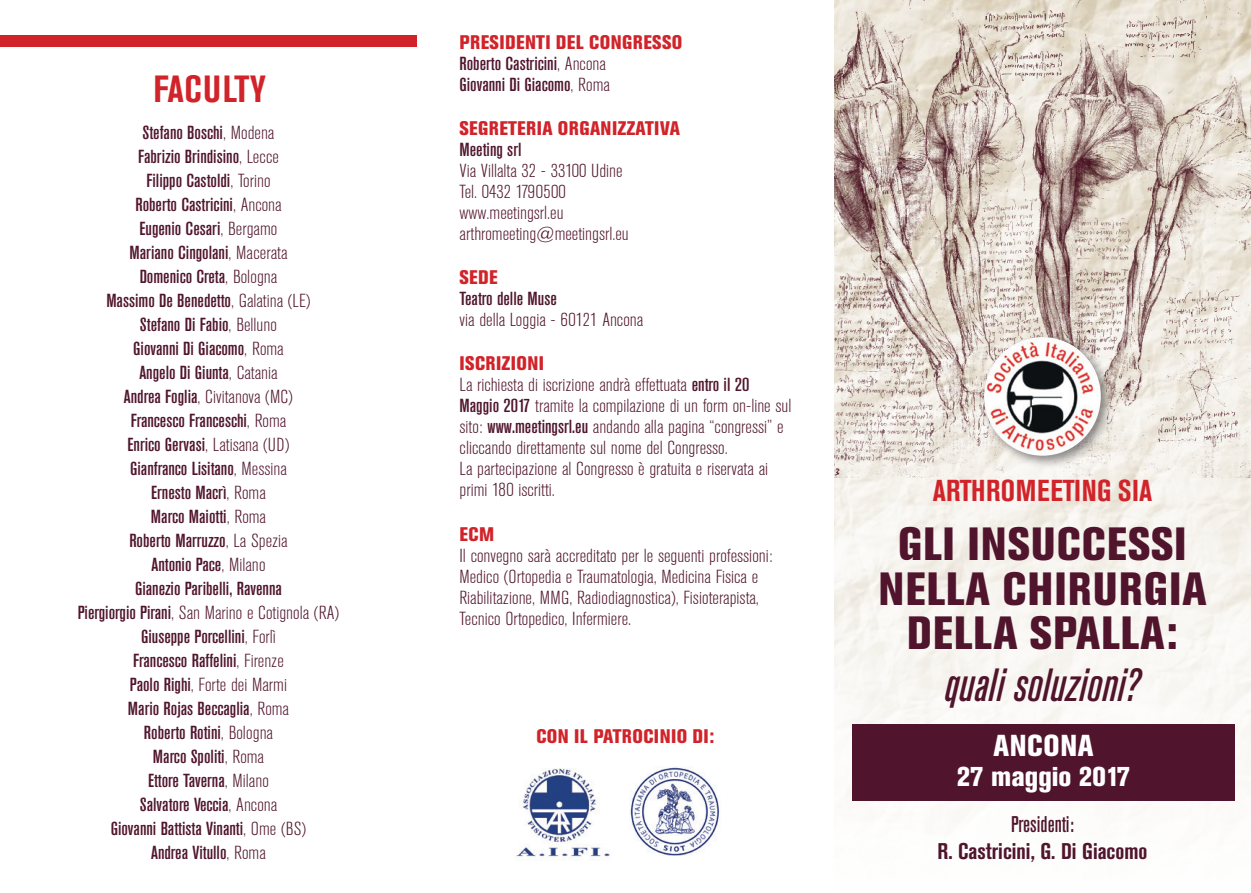
<style>
.page{position:relative;width:1251px;height:893px;background:#fff}
.page>*{position:absolute;margin:0;border:0;box-sizing:border-box;transform-origin:0 0}
.t1{font:800 condensed 46.2px "Akzidenz Grotesk BE";letter-spacing:.02em;color:#50152c}
.t2{font:italic 500 condensed 46.2px "Akzidenz Grotesk BE";color:#50152c}
.t3{font:700 condensed 37.5px "Akzidenz Grotesk BE";letter-spacing:.02em;color:#d1232a}
.t4{font:700 condensed 30px "Akzidenz Grotesk BE";letter-spacing:.015em;color:#d1232a}
.t5{font:800 condensed 30px "Akzidenz Grotesk BE";letter-spacing:.02em;color:#fff}
.t6{font:800 condensed 27px "Akzidenz Grotesk BE";color:#fff}
.t7{font:700 condensed 22.5px "Akzidenz Grotesk BE";color:#50152c}
.t8{font:500 condensed 22.5px "Akzidenz Grotesk BE";color:#50152c}
.t9{font:800 condensed 19.5px "Akzidenz Grotesk BE";letter-spacing:.02em;color:#d1232a}
.t10{font:500 condensed 18.75px "Akzidenz Grotesk BE";color:#50152c;scale:1.1 1}
.t11{font:300 condensed 18.75px/21px "Akzidenz Grotesk BE";color:#50152c;scale:1.1 1}
.s1{font-weight:300}
.s2{font-weight:500}
</style>
<div class="page">
<img style="left:834px;top:477px;width:416px;height:338px">
<img style="left:834px;top:0;width:416px;height:477px">
<div style="left:979px;top:333px;width:135px;height:136px;background:#231f20;opacity:.5"></div>
<img style="left:983px;top:337px;width:117px;height:119px">
<div style="left:851px;top:724px;width:383px;height:76px;background:#50152c"></div>
<div style="left:0;top:35px;width:417px;height:12px;background:#d1232a"></div>
<img style="left:630px;top:767px;width:89px;height:88px">
<img style="left:516px;top:768px;width:94px;height:92px">
<p class="t3" style="left:153px;top:68px;width:114px">FACULTY</p>
<p class="t10" style="left:142px;top:122px;width:121px">Stefano Boschi<span class="s1">, Modena</span></p>
<p class="t10" style="left:138px;top:146px;width:130px">Fabrizio Brindisino<span class="s1">, Lecce</span></p>
<p class="t10" style="left:146px;top:170px;width:114px">Filippo Castoldi<span class="s1">, Torino</span></p>
<p class="t10" style="left:135px;top:194px;width:134px">Roberto Castricini<span class="s1">, Ancona</span></p>
<p class="t10" style="left:139px;top:218px;width:127px">Eugenio Cesari<span class="s1">, Bergamo</span></p>
<p class="t10" style="left:129px;top:242px;width:145px">Mariano Cingolani<span class="s1">, Macerata</span></p>
<p class="t10" style="left:140px;top:266px;width:127px">Domenico Creta<span class="s1">, Bologna</span></p>
<p class="t10" style="left:106px;top:290px;width:187px">Massimo De Benedetto<span class="s1">, Galatina (LE)</span></p>
<p class="t10" style="left:140px;top:314px;width:126px">Stefano Di Fabio<span class="s1">, Belluno</span></p>
<p class="t10" style="left:133px;top:338px;width:138px">Giovanni Di Giacomo<span class="s1">, Roma</span></p>
<p class="t10" style="left:139px;top:362px;width:127px">Angelo Di Giunta<span class="s1">, Catania</span></p>
<p class="t11" style="left:124px;top:386px;width:155px"><span class="s2">Andrea Foglia</span>, Civitanova (MC)</p>
<p class="t10" style="left:131px;top:410px;width:143px">Francesco Franceschi<span class="s1">, Roma</span></p>
<p class="t10" style="left:127px;top:434px;width:149px">Enrico Gervasi<span class="s1">, Latisana (UD)</span></p>
<p class="t10" style="left:130px;top:458px;width:144px">Gianfranco Lisitano<span class="s1">, Messina</span></p>
<p class="t10" style="left:151px;top:482px;width:106px">Ernesto Macrì<span class="s1">, Roma</span></p>
<p class="t10" style="left:151px;top:506px;width:106px">Marco Maiotti<span class="s1">, Roma</span></p>
<p class="t10" style="left:129px;top:530px;width:145px">Roberto Marruzzo<span class="s1">, La Spezia</span></p>
<p class="t10" style="left:151px;top:554px;width:105px">Antonio Pace<span class="s1">, Milano</span></p>
<p class="t10" style="left:135px;top:578px;width:135px">Gianezio Paribelli, Ravenna</p>
<p class="t11" style="left:78px;top:602px;width:239px"><span class="s2">Piergiorgio Pirani</span>, San Marino e Cotignola (RA)</p>
<p class="t10" style="left:141px;top:626px;width:124px">Giuseppe Porcellini<span class="s1">, Forlì</span></p>
<p class="t10" style="left:133px;top:650px;width:138px">Francesco Raffelini<span class="s1">, Firenze</span></p>
<p class="t11" style="left:130px;top:674px;width:144px"><span class="s2">Paolo Righi</span>, Forte dei Marmi</p>
<p class="t10" style="left:128px;top:698px;width:148px">Mario Rojas Beccaglia<span class="s1">, Roma</span></p>
<p class="t10" style="left:144px;top:722px;width:119px">Roberto Rotini<span class="s1">, Bologna</span></p>
<p class="t10" style="left:153px;top:746px;width:103px">Marco Spoliti<span class="s1">, Roma</span></p>
<p class="t10" style="left:148px;top:770px;width:111px">Ettore Taverna<span class="s1">, Milano</span></p>
<p class="t10" style="left:140px;top:794px;width:126px">Salvatore Veccia<span class="s1">, Ancona</span></p>
<p class="t10" style="left:111px;top:818px;width:179px">Giovanni Battista Vinanti<span class="s1">, Ome (BS)</span></p>
<p class="t10" style="left:151px;top:842px;width:106px">Andrea Vitullo<span class="s1">, Roma</span></p>
<p class="t9" style="left:459px;top:31px;width:224px">PRESIDENTI DEL CONGRESSO</p>
<p class="t10" style="left:459px;top:53px;width:134px">Roberto Castricini<span class="s1">, Ancona</span></p>
<p class="t10" style="left:459px;top:74px;width:138px">Giovanni Di Giacomo<span class="s1">, Roma</span></p>
<p class="t9" style="left:459px;top:117px;width:222px">SEGRETERIA ORGANIZZATIVA</p>
<p class="t10" style="left:459px;top:139px;width:58px">Meeting srl</p>
<p class="t11" style="left:459px;top:160px;width:150px">Via Villalta 32 - 33100 Udine</p>
<p class="t11" style="left:459px;top:181px;width:98px">Tel. 0432 1790500</p>
<p class="t11" style="left:459px;top:202px;width:96px">www.meetingsrl.eu</p>
<p class="t11" style="left:459px;top:223px;width:155px">arthromeeting@meetingsrl.eu</p>
<p class="t9" style="left:459px;top:266px;width:40px">SEDE</p>
<p class="t10" style="left:459px;top:288px;width:90px">Teatro delle Muse</p>
<p class="t11" style="left:459px;top:310px;width:168px">via della Loggia - 60121 Ancona</p>
<p class="t9" style="left:459px;top:352px;width:86px">ISCRIZIONI</p>
<p class="t11" style="left:459px;top:375px;width:303px">La richiesta di iscrizione andrà effettuata <span class="s2">entro il 20<br>Maggio 2017</span> tramite la compilazione di un form on-line sul sito: <span class="s2">www.meetingsrl.eu</span> andando alla pagina “congressi” e cliccando direttamente sul nome del Congresso.</p>
<p class="t11" style="left:459px;top:459px;width:282px">La partecipazione al Congresso è gratuita e riservata ai</p>
<p class="t11" style="left:459px;top:480px;width:88px">primi 180 iscritti.</p>
<p class="t9" style="left:459px;top:523px;width:36px">ECM</p>
<p class="t11" style="left:459px;top:545px;width:286px">Il convegno sarà accreditato per le seguenti professioni:</p>
<p class="t11" style="left:459px;top:566px;width:274px;text-align:justify">Medico (Ortopedia e Traumatologia, Medicina Fisica e Riabilitazione, MMG, Radiodiagnostica), Fisioterapista, Tecnico Ortopedico, Infermiere.</p>
<p class="t9" style="left:536px;top:725px;width:180px">CON IL PATROCINIO DI:</p>
<p class="t4" style="left:932px;top:474px;width:221px">ARTHROMEETING SIA</p>
<p class="t1" style="left:898px;top:518px;width:290px">GLI INSUCCESSI</p>
<p class="t1" style="left:878px;top:562px;width:329px">NELLA CHIRURGIA</p>
<p class="t1" style="left:906px;top:606px;width:273px">DELLA SPALLA:</p>
<p class="t2" style="left:944px;top:658px;width:198px">quali soluzioni?</p>
<p class="t5" style="left:993px;top:728px;width:102px">ANCONA</p>
<p class="t6" style="left:956px;top:761px;width:175px">27 maggio 2017</p>
<p class="t8" style="left:1010px;top:812px;width:64px">Presidenti:</p>
<p class="t7" style="left:937px;top:838px;width:211px">R. Castricini, G. Di Giacomo</p>
</div>
